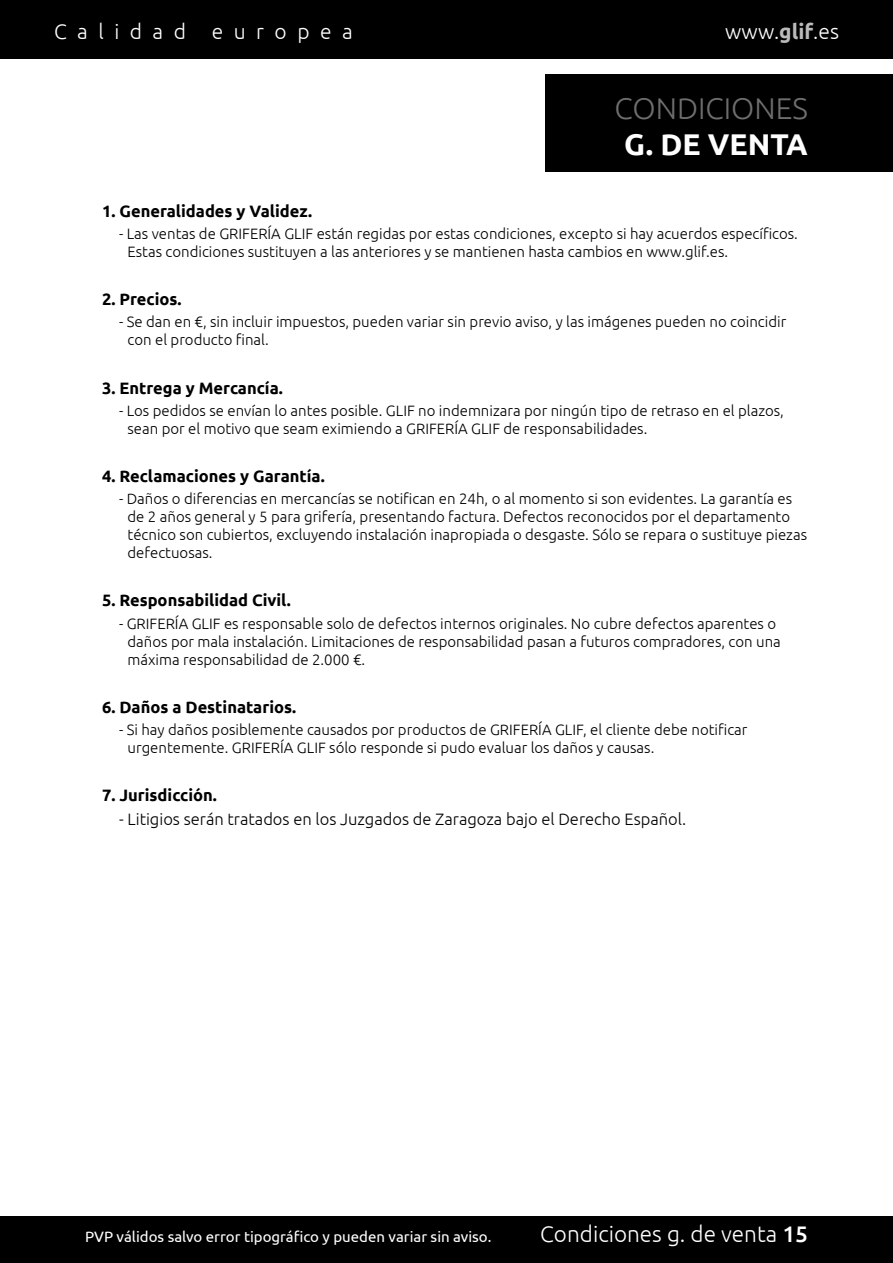
<style>
.page{position:relative;width:893px;height:1263px;background:#fff}
.page>*{position:absolute;margin:0;border:0;box-sizing:border-box;transform-origin:0 0}
.Titular_gris_20_EXTE{font:300 30px "Ubuntu";color:#6e6e6e}
.Titular_blanco_20_Ne{font:700 30px "Ubuntu";color:#fff}
.t1{font:300 22.5px "Ubuntu";color:#fff}
.t2{font:300 21px "Ubuntu";letter-spacing:.5em;color:#fff}
.t3{font:700 16.5px "Ubuntu";color:#000}
.Normal_10_tabulado{font:300 16.5px "Ubuntu";color:#000}
.Normal_10_tabulado-2{font:300 15px/18px "Ubuntu";color:#000}
.t4{font:15px "Ubuntu";color:#fff}
.s1{font-weight:700;color:#bbb}
.s2{font-weight:500}
</style>
<div class="page">
<div style="left:0;top:0;width:893px;height:59px;background:#000"></div>
<div style="left:0;top:1216px;width:893px;height:47px;background:#000"></div>
<div style="left:545px;top:74px;width:348px;height:98px;background:#000"></div>
<h3 class="t2" style="left:54px;top:19px;width:300px">Calidad europea</h3>
<h3 class="t2" style="left:725px;top:19px;width:115px">www.<span class="s1">glif</span>.es</h3>
<p class="Titular_gris_20_EXTE" style="left:615px;top:90px;width:195px">CONDICIONES</p>
<p class="Titular_blanco_20_Ne" style="left:624px;top:126px;width:185px">G. DE VENTA</p>
<p class="t3" style="left:102px;top:201px;width:212px">1. Generalidades y Validez.</p>
<p class="Normal_10_tabulado-2" style="left:128px;top:224px;width:672px;text-indent:-9px">- Las ventas de GRIFERÍA GLIF están regidas por estas condiciones, excepto si hay acuerdos específicos.<br>Estas condiciones sustituyen a las anteriores y se mantienen hasta cambios en www.glif.es.</p>
<p class="t3" style="left:102px;top:289px;width:81px">2. Precios.</p>
<p class="Normal_10_tabulado-2" style="left:128px;top:313px;width:660px;text-indent:-9px">- Se dan en €, sin incluir impuestos, pueden variar sin previo aviso, y las imágenes pueden no coincidir con el producto final.</p>
<p class="t3" style="left:102px;top:378px;width:182px">3. Entrega y Mercancía.</p>
<p class="Normal_10_tabulado-2" style="left:128px;top:401px;width:658px;text-indent:-9px">- Los pedidos se envían lo antes posible. GLIF no indemnizara por ningún tipo de retraso en el plazos, sean por el motivo que seam eximiendo a GRIFERÍA GLIF de responsabilidades.</p>
<p class="t3" style="left:102px;top:466px;width:224px">4. Reclamaciones y Garantía.</p>
<p class="Normal_10_tabulado-2" style="left:128px;top:489px;width:681px;text-indent:-9px">- Daños o diferencias en mercancías se notifican en 24h, o al momento si son evidentes. La garantía es de 2 años general y 5 para grifería, presentando factura. Defectos reconocidos por el departamento técnico son cubiertos, excluyendo instalación inapropiada o desgaste. Sólo se repara o sustituye piezas defectuosas.</p>
<p class="t3" style="left:102px;top:590px;width:190px">5. Responsabilidad Civil.</p>
<p class="Normal_10_tabulado-2" style="left:128px;top:614px;width:655px;text-indent:-9px">- GRIFERÍA GLIF es responsable solo de defectos internos originales. No cubre defectos aparentes o daños por mala instalación. Limitaciones de responsabilidad pasan a futuros compradores, con una máxima responsabilidad de 2.000 €.</p>
<p class="t3" style="left:102px;top:697px;width:196px">6. Daños a Destinatarios.</p>
<p class="Normal_10_tabulado-2" style="left:128px;top:720px;width:621px;text-indent:-9px">- Si hay daños posiblemente causados por productos de GRIFERÍA GLIF, el cliente debe notificar urgentemente. GRIFERÍA GLIF sólo responde si pudo evaluar los daños y causas.</p>
<p class="t3" style="left:102px;top:785px;width:116px">7. Jurisdicción.</p>
<p class="Normal_10_tabulado" style="left:119px;top:809px;width:568px">- Litigios serán tratados en los Juzgados de Zaragoza bajo el Derecho Español.</p>
<p class="t4" style="left:85px;top:1228px;width:408px">PVP válidos salvo error tipográfico y pueden variar sin aviso.</p>
<h2 class="t1" style="left:540px;top:1220px;width:269px">Condiciones g. de venta <span class="s2">15</span></h2>
</div>
